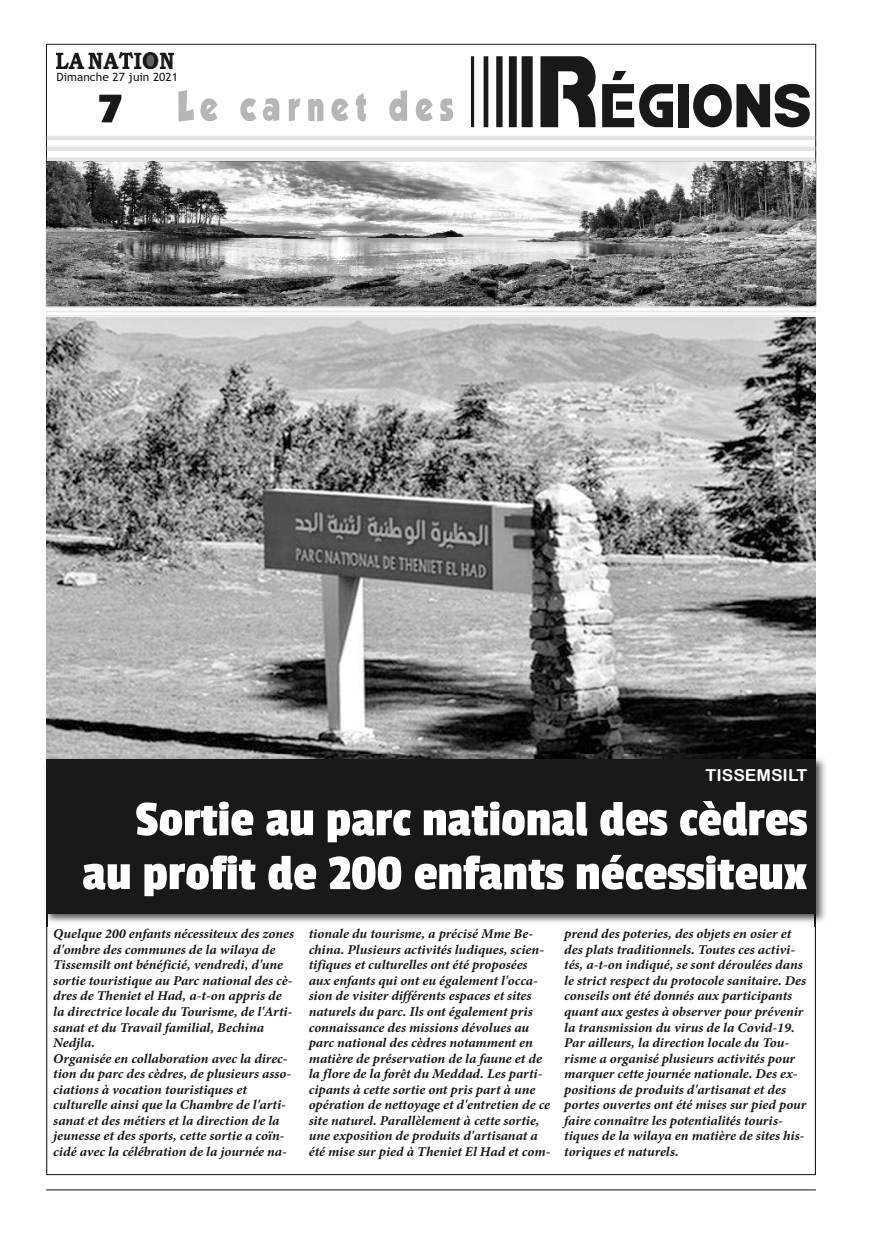
<style>
.page{position:relative;width:893px;height:1234px;background:#fff}
.page>*{position:absolute;margin:0;border:0;box-sizing:border-box;transform-origin:0 0}
.t1{font:67.35px "Bamf";color:#191919;scale:.89 1}
.t2{font:51.75px/53.8px "Passion One";color:#fff;text-align:right;scale:1.05 1}
.t3{font:44.55px "Passion One";color:#191919;scale:1.26 1}
.t4{font:16.5px "Arial Rounded MT Bold";color:#fff;scale:1.05 1}
.t5{font:italic 700 13.5px/15.6px "Minion Pro";color:#191919;scale:1.05 1}
.t6{font:11.4px "Trebuchet MS";color:#191919;scale:1.05 1}
.s1{font-size:110.85px}
</style>
<div class="page">
<img style="left:47px;top:317px;width:769px;height:609px">
<img style="left:816px;top:758px;width:10px;height:165px">
<img style="left:45px;top:754px;width:2px;height:172px">
<img style="left:815px;top:913px;width:1px;height:13px">
<img style="left:47px;top:913px;width:1px;height:13px">
<img style="left:47px;top:754px;width:769px;height:4px">
<div style="left:46px;top:758px;width:770px;height:155px;background:#191919"></div>
<img style="left:46px;top:161px;width:770px;height:145px">
<img style="left:56px;top:53px;width:117px;height:16px">
<svg style="left:178px;top:90px;width:229px;height:32px"></svg>
<hr style="left:47px;top:157px;width:768px;height:4px;background:#e3e3e3">
<hr style="left:47px;top:136px;width:768px;height:4px;background:#e3e3e3">
<hr style="left:47px;top:147px;width:768px;height:4px;background:#e3e3e3">
<hr style="left:46px;top:306px;width:770px;height:2px;background:#e8e8e8">
<hr style="left:46px;top:310px;width:770px;height:2px;background:#e8e8e8">
<hr style="left:46px;top:315px;width:770px;height:2px;background:#e8e8e8">
<hr style="left:46px;top:1188px;width:770px;height:2px;background:#191919">
<p class="t6" style="left:56px;top:70px;width:117px">Dimanche 27 juin 2021</p>
<h3 class="t3" style="left:99px;top:85px;width:20px">7</h3>
<h1 class="t1" style="left:467px;top:71px;width:389px"><span class="s1">R</span>ÉGIONS</h1>
<p class="t4" style="left:705px;top:765px;width:98px">TISSEMSILT</p>
<h2 class="t2" style="left:82px;top:791px;width:692px">Sortie au parc national des cèdres au profit de 200 enfants nécessiteux</h2>
<p class="t5" style="left:53px;top:927px;width:231px">Quelque 200 enfants nécessiteux des zones d'ombre des communes de la wilaya de Tissemsilt ont bénéficié, vendredi, d'une sortie touristique au Parc national des cè&shy;dres de Theniet el Had, a-t-on appris de la directrice locale du Tourisme, de l'Arti&shy;sanat et du Travail familial, Bechina Nedjla.<br>Organisée en collaboration avec la direc&shy;tion du parc des cèdres, de plusieurs asso&shy;ciations à vocation touristiques et culturelle ainsi que la Chambre de l'arti&shy;sanat et des métiers et la direction de la jeunesse et des sports, cette sortie a coïn&shy;cidé avec la célébration de la journée na-</p>
<p class="t5" style="left:309px;top:927px;width:232px">tionale du tourisme, a précisé Mme Be&shy;china. Plusieurs activités ludiques, scien&shy;tifiques et culturelles ont été proposées aux enfants qui ont eu également l'occa&shy;sion de visiter différents espaces et sites naturels du parc. Ils ont également pris connaissance des missions dévolues au parc national des cèdres notamment en matière de préservation de la faune et de la flore de la forêt du Meddad. Les parti&shy;cipants à cette sortie ont pris part à une opération de nettoyage et d'entretien de ce site naturel. Parallèlement à cette sortie, une exposition de produits d'artisanat a été mise sur pied à Theniet El Had et com-</p>
<p class="t5" style="left:564px;top:927px;width:232px">prend des poteries, des objets en osier et des plats traditionnels. Toutes ces activi&shy;tés, a-t-on indiqué, se sont déroulées dans le strict respect du protocole sanitaire. Des conseils ont été donnés aux participants quant aux gestes à observer pour prévenir la transmission du virus de la Covid-19.<br>Par ailleurs, la direction locale du Tou&shy;risme a organisé plusieurs activités pour marquer cette journée nationale. Des ex&shy;positions de produits d'artisanat et des portes ouvertes ont été mises sur pied pour faire connaître les potentialités touris&shy;tiques de la wilaya en matière de sites his&shy;toriques et naturels.</p>
</div>
